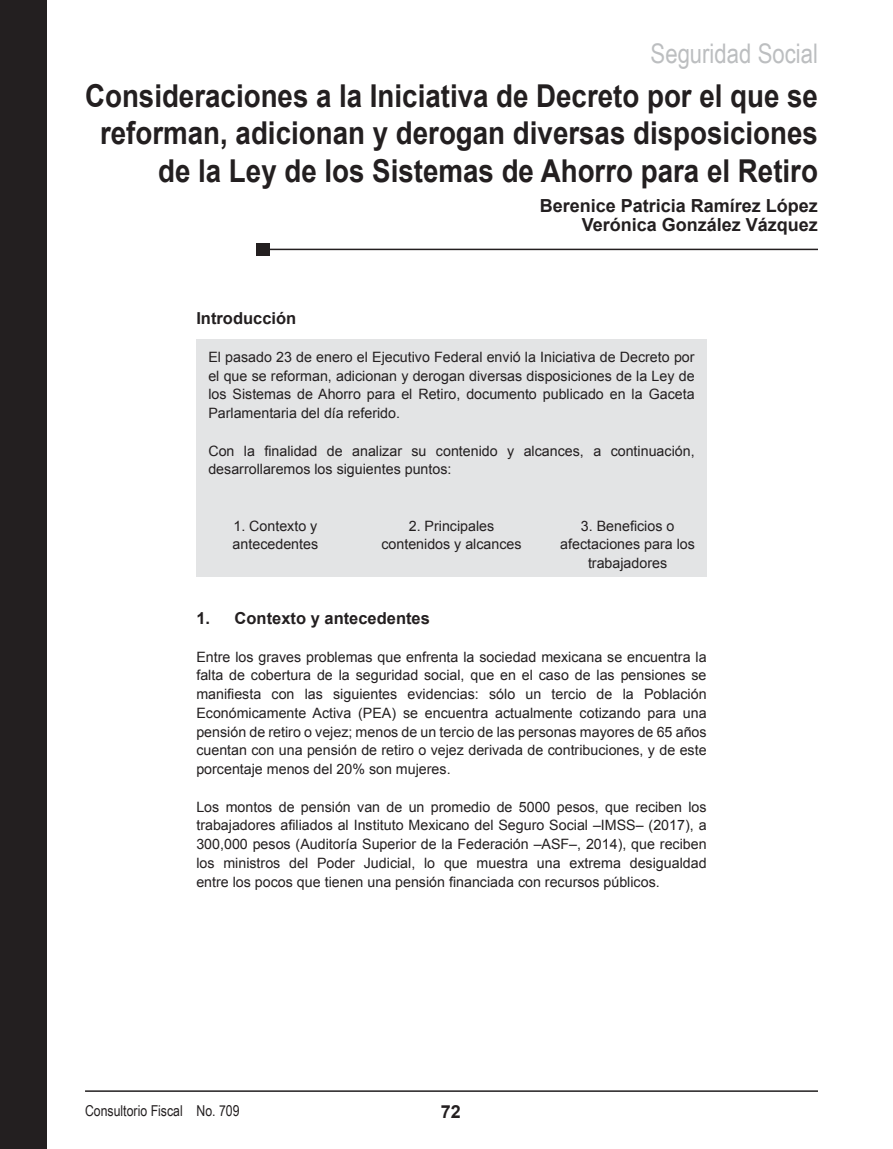
<style>
.page{position:relative;width:893px;height:1149px;background:#fff}
.page>*{position:absolute;margin:0;border:0;box-sizing:border-box;transform-origin:0 0}
.t1{font:700 31.5px/37.5px "Arial";color:#231f20;text-align:right;scale:.88 1}
.t2{font:27px "Arial Narrow";color:#bcbec0}
.t3{font:700 18px/18.8px "Arial";color:#231f20;text-align:right}
.t4{font:700 16.5px "Arial";color:#231f20}
.t5{font:15px "Arial Narrow";color:#231f20}
.t6{font:14.25px/18.8px "Arial";color:#231f20;text-align:justify}
</style>
<div class="page">
<hr style="left:85px;top:1089px;width:733px;height:2px;background:#231f20">
<div style="left:0;top:0;width:47px;height:1148px;background:#231f20"></div>
<hr style="left:263px;top:248px;width:555px;height:2px;background:#231f20">
<div style="left:256px;top:243px;width:14px;height:13px;background:#231f20"></div>
<div style="left:196px;top:339px;width:511px;height:237px;background:#e3e4e5"></div>
<h2 class="t2" style="left:651px;top:34px;width:169px">Seguridad Social</h2>
<h1 class="t1" style="left:85px;top:78px;width:834px">Consideraciones a la Iniciativa de Decreto por el que se reforman, adicionan y derogan diversas disposiciones de la Ley de los Sistemas de Ahorro para el Retiro</h1>
<p class="t3" style="left:540px;top:197px;width:280px">Berenice Patricia Ramírez López<br>Verónica González Vázquez</p>
<p class="t4" style="left:196px;top:307px;width:101px">Introducción</p>
<p class="t6" style="left:208px;top:347px;width:488px">El pasado 23 de enero el Ejecutivo Federal envió la Iniciativa de Decreto por el que se reforman, adicionan y derogan diversas disposiciones de la Ley de los Sistemas de Ahorro para el Retiro, documento publicado en la Gaceta Parlamentaria del día referido.</p>
<p class="t6" style="left:208px;top:441px;width:488px">Con la finalidad de analizar su contenido y alcances, a continuación, desarrollaremos los siguientes puntos:</p>
<p class="t6" style="left:233px;top:516px;width:87px">1. Contexto y antecedentes</p>
<p class="t6" style="left:381px;top:516px;width:142px;text-align:center">2. Principales contenidos y alcances</p>
<p class="t6" style="left:560px;top:516px;width:136px;text-align:center">3. Beneficios o afectaciones para los trabajadores</p>
<p class="t4" style="left:196px;top:607px;width:235px">1. Contexto y antecedentes</p>
<p class="t6" style="left:196px;top:647px;width:512px">Entre los graves problemas que enfrenta la sociedad mexicana se encuentra la falta de cobertura de la seguridad social, que en el caso de las pensiones se manifiesta con las siguientes evidencias: sólo un tercio de la Población Económicamente Activa (PEA) se encuentra actualmente cotizando para una pensión de retiro o vejez; menos de un tercio de las personas mayores de 65 años cuentan con una pensión de retiro o vejez derivada de contribuciones, y de este porcentaje menos del 20% son mujeres.</p>
<p class="t6" style="left:196px;top:797px;width:512px">Los montos de pensión van de un promedio de 5000 pesos, que reciben los trabajadores afiliados al Instituto Mexicano del Seguro Social –IMSS– (2017), a 300,000 pesos (Auditoría Superior de la Federación –ASF–, 2014), que reciben los ministros del Poder Judicial, lo que muestra una extrema desigualdad entre los pocos que tienen una pensión financiada con recursos públicos.</p>
<p class="t5" style="left:85px;top:1099px;width:156px">Consultorio Fiscal No. 709</p>
<p class="t3" style="left:441px;top:1102px;width:22px">72</p>
</div>
